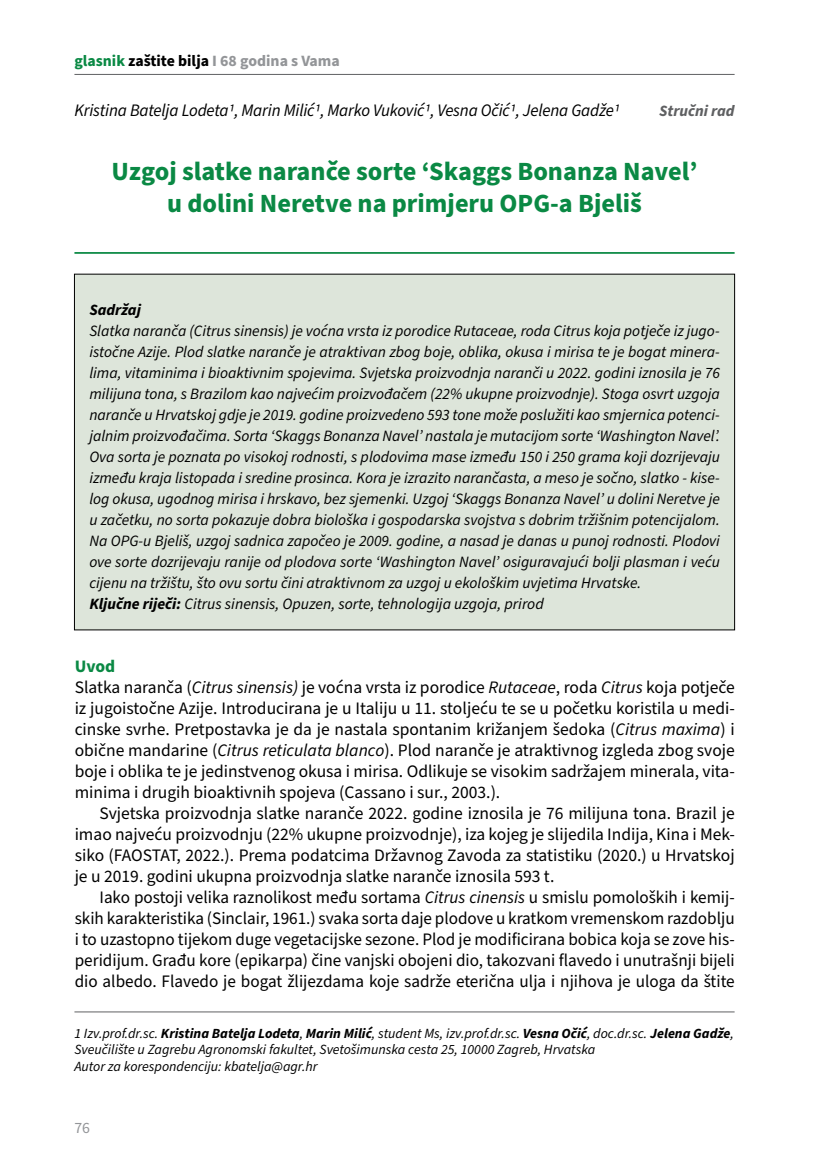
<style>
.page{position:relative;width:819px;height:1166px;background:#fff}
.page>*{position:absolute;margin:0;border:0;box-sizing:border-box;transform-origin:0 0}
.t1{font:700 26.25px/31.5px "Source Sans Pro";color:#0a8944;text-align:center}
.t2{font:17.5px/21px "Source Sans Pro";color:#000;text-align:justify}
.t3{font:italic 17.5px "Source Sans Pro";letter-spacing:-.01em;color:#000}
.t4{font:italic 15.75px/21px "Source Sans Pro";color:#000}
.t5{font:700 15.75px "Source Sans Pro";color:#939598}
.t6{font:italic 700 15.75px "Source Sans Pro";color:#5f6062}
.t7{font:italic 700 15.75px "Source Sans Pro";color:#000}
.t8{font:15.75px "Source Sans Pro";color:#939598}
.t9{font:italic 14px/16.8px "Source Sans Pro";color:#000}
.s1{color:#0a8944}
.s2{color:#000}
.s3{font-weight:700}
.s4{font-weight:700;color:#0a8944}
.s5{font-style:italic}
</style>
<div class="page">
<hr style="left:74px;top:74px;width:660px;height:1px;background:#5f6062">
<hr style="left:74px;top:252px;width:660px;height:2px;background:#0a8944">
<div style="left:74px;top:274px;width:660px;height:356px;background:#dde5da"></div>
<hr style="left:74px;top:1011px;width:660px;height:1px;background:#5f6062">
<p class="t5" style="left:74px;top:50px;width:267px"><span class="s1">glasnik</span> <span class="s2">zaštite bilja</span> I 68 godina s Vama</p>
<p class="t3" style="left:74px;top:98px;width:546px">Kristina Batelja Lodeta1, Marin Milić1, Marko Vuković1, Vesna Očić1, Jelena Gadže1</p>
<p class="t6" style="left:659px;top:100px;width:77px">Stručni rad</p>
<h1 class="t1" style="left:111px;top:157px;width:587px">Uzgoj slatke naranče sorte ‘Skaggs Bonanza Navel’ u dolini Neretve na primjeru OPG-a Bjeliš</h1>
<p class="t7" style="left:89px;top:299px;width:53px">Sadržaj</p>
<p class="t4" style="left:89px;top:321px;width:632px">Slatka naranča (Citrus sinensis) je voćna vrsta iz porodice Rutaceae, roda Citrus koja potječe iz jugo&shy;istočne Azije. Plod slatke naranče je atraktivan zbog boje, oblika, okusa i mirisa te je bogat minera&shy;lima, vitaminima i bioaktivnim spojevima. Svjetska proizvodnja naranči u 2022. godini iznosila je 76 milijuna tona, s Brazilom kao najvećim proizvođačem (22% ukupne proizvodnje). Stoga osvrt uzgoja naranče u Hrvatskoj gdje je 2019. godine proizvedeno 593 tone može poslužiti kao smjernica potenci&shy;jalnim proizvođačima. Sorta ‘Skaggs Bonanza Navel’ nastala je mutacijom sorte ‘Washington Navel’.<br>Ova sorta je poznata po visokoj rodnosti, s plodovima mase između 150 i 250 grama koji dozrijevaju između kraja listopada i sredine prosinca. Kora je izrazito narančasta, a meso je sočno, slatko - kise&shy;log okusa, ugodnog mirisa i hrskavo, bez sjemenki. Uzgoj ‘Skaggs Bonanza Navel’ u dolini Neretve je u začetku, no sorta pokazuje dobra biološka i gospodarska svojstva s dobrim tržišnim potencijalom.<br>Na OPG-u Bjeliš, uzgoj sadnica započeo je 2009. godine, a nasad je danas u punoj rodnosti. Plodovi ove sorte dozrijevaju ranije od plodova sorte ‘Washington Navel’ osiguravajući bolji plasman i veću cijenu na tržištu, što ovu sortu čini atraktivnom za uzgoj u ekološkim uvjetima Hrvatske.<br><span class="s3">Ključne riječi:</span> Citrus sinensis, Opuzen, sorte, tehnologija uzgoja, prirod</p>
<p class="t2" style="left:75px;top:656px;width:661px;text-align:left"><span class="s4">Uvod<br></span>Slatka naranča (<span class="s5">Citrus sinensis)</span> je voćna vrsta iz porodice <span class="s5">Rutaceae</span>, roda <span class="s5">Citrus</span> koja potječe iz jugoistočne Azije. Introducirana je u Italiju u 11. stoljeću te se u početku koristila u medi&shy;cinske svrhe. Pretpostavka je da je nastala spontanim križanjem šedoka (<span class="s5">Citrus maxima</span>) i obične mandarine (<span class="s5">Citrus reticulata blanco</span>). Plod naranče je atraktivnog izgleda zbog svoje boje i oblika te je jedinstvenog okusa i mirisa. Odlikuje se visokim sadržajem minerala, vita&shy;minima i drugih bioaktivnih spojeva (Cassano i sur., 2003.).</p>
<p class="t2" style="left:75px;top:803px;width:661px;text-indent:25px">Svjetska proizvodnja slatke naranče 2022. godine iznosila je 76 milijuna tona. Brazil je imao najveću proizvodnju (22% ukupne proizvodnje), iza kojeg je slijedila Indija, Kina i Mek&shy;siko (FAOSTAT, 2022.). Prema podatcima Državnog Zavoda za statistiku (2020.) u Hrvatskoj je u 2019. godini ukupna proizvodnja slatke naranče iznosila 593 t.</p>
<p class="t2" style="left:75px;top:887px;width:661px;text-indent:25px">Iako postoji velika raznolikost među sortama <span class="s5">Citrus cinensis</span> u smislu pomoloških i kemij&shy;skih karakteristika (Sinclair, 1961.) svaka sorta daje plodove u kratkom vremenskom razdoblju i to uzastopno tijekom duge vegetacijske sezone. Plod je modificirana bobica koja se zove his&shy;peridijum. Građu kore (epikarpa) čine vanjski obojeni dio, takozvani flavedo i unutrašnji bijeli dio albedo. Flavedo je bogat žlijezdama koje sadrže eterična ulja i njihova je uloga da štite</p>
<p class="t9" style="left:74px;top:1025px;width:660px">1 Izv.prof.dr.sc. <span class="s3">Kristina Batelja Lodeta</span>, <span class="s3">Marin Milić</span>, student Ms, izv.prof.dr.sc. <span class="s3">Vesna Očić</span>, doc.dr.sc. <span class="s3">Jelena Gadže</span>,<br>Sveučilište u Zagrebu Agronomski fakultet, Svetošimunska cesta 25, 10000 Zagreb, Hrvatska<br>Autor za korespondenciju: kbatelja@agr.hr</p>
<p class="t8" style="left:74px;top:1117px;width:17px">76</p>
</div>
